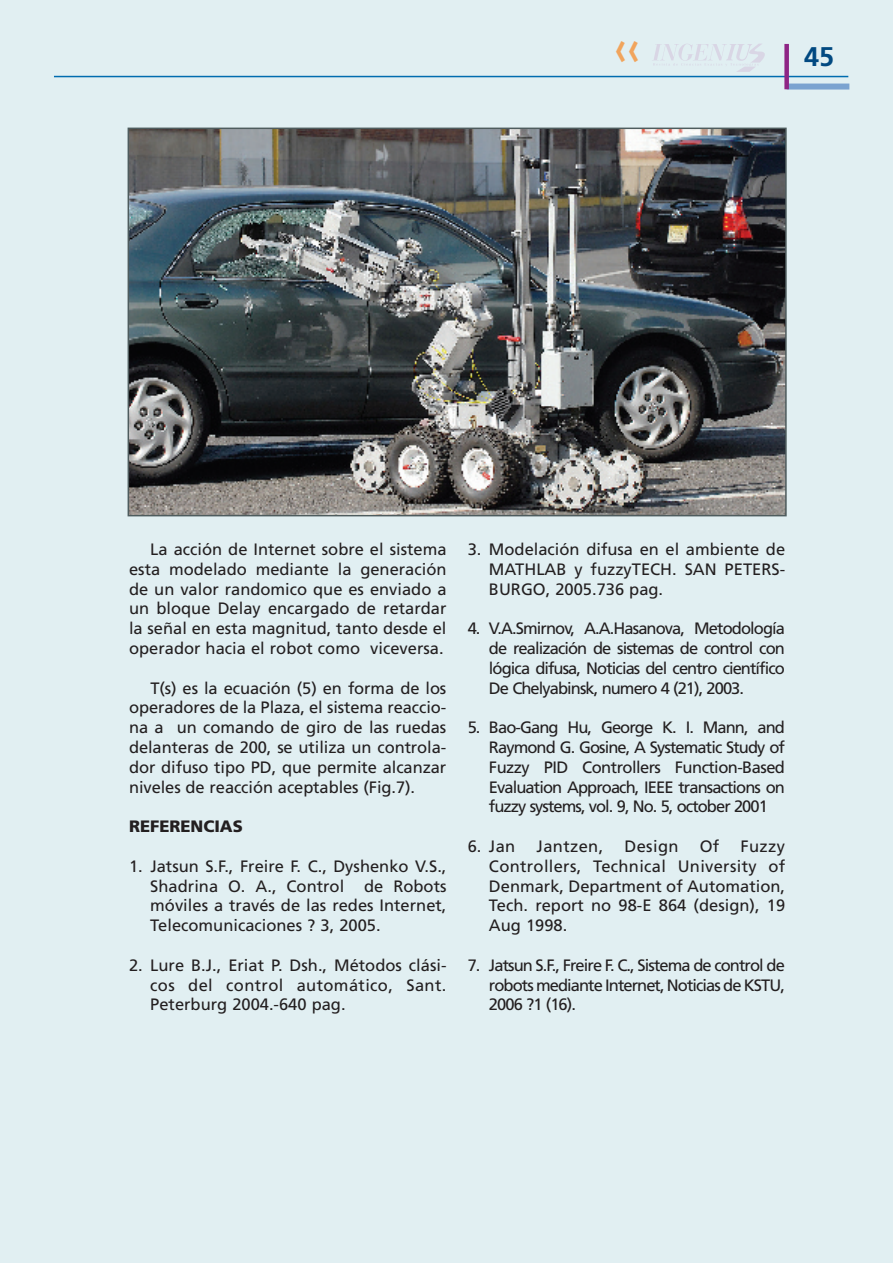
<style>
.page{position:relative;width:893px;height:1263px;background:#e1eff2}
.page>*{position:absolute;margin:0;border:0;box-sizing:border-box;transform-origin:0 0}
.t1{font:700 27px "Frutiger";color:#014981}
.t2{font:16.5px/19.8px "Frutiger";color:#231f20;text-align:justify}
.t3{font:900 16.5px "Frutiger";color:#231f20}
.t4{font:16.5px "Frutiger";letter-spacing:.02em;color:#231f20}
</style>
<div class="page">
<div style="left:787px;top:84px;width:62px;height:6px;background:#7ba3d0"></div>
<hr style="left:54px;top:76px;width:794px;height:1px;background:#006caf">
<div style="left:784px;top:44px;width:5px;height:45px;background:#8e2585"></div>
<svg style="left:652px;top:44px;width:113px;height:28px"></svg>
<img style="left:131px;top:131px;width:653px;height:382px">
<div style="left:128px;top:128px;width:659px;height:388px;border:2px solid #4e5c5e"></div>
<h1 class="t1" style="left:804px;top:46px;width:32px">45</h1>
<p class="t2" style="left:129px;top:540px;width:319px;text-indent:21px">La acción de Internet sobre el sistema esta modelado mediante la generación de un valor randomico que es enviado a un bloque Delay encargado de retardar la señal en esta magnitud, tanto desde el operador hacia el robot como viceversa.</p>
<p class="t2" style="left:129px;top:679px;width:319px;text-indent:21px">T(s) es la ecuación (5) en forma de los operadores de la Plaza, el sistema reaccio&shy;na a un comando de giro de las ruedas delanteras de 200, se utiliza un controla&shy;dor difuso tipo PD, que permite alcanzar niveles de reacción aceptables (Fig.7).</p>
<p class="t3" style="left:129px;top:820px;width:115px">REFERENCIAS</p>
<p class="t2" style="left:150px;top:857px;width:298px;text-indent:-21px">1. Jatsun S.F., Freire F. C., Dyshenko V.S., Shadrina O. A., Control de Robots móviles a través de las redes Internet, Telecomunicaciones ? 3, 2005.</p>
<p class="t2" style="left:150px;top:956px;width:298px;text-indent:-21px">2. Lure B.J., Eriat P. Dsh., Métodos clási&shy;cos del control automático, Sant.<br>Peterburg 2004.-640 pag.</p>
<p class="t2" style="left:489px;top:540px;width:298px;text-indent:-21px">3. Modelación difusa en el ambiente de MATHLAB y fuzzyTECH. SAN PETERS-BURGO, 2005.736 pag.</p>
<p class="t2" style="left:489px;top:620px;width:297px;text-indent:-21px">4. V.A.Smirnov, A.A.Hasanova, Metodología de realización de sistemas de control con lógica difusa, Noticias del centro científico De Chelyabinsk, numero 4 (21), 2003.</p>
<p class="t2" style="left:489px;top:719px;width:298px;text-indent:-21px">5. Bao-Gang Hu, George K. I. Mann, and Raymond G. Gosine, A Systematic Study of Fuzzy PID Controllers Function-Based Evaluation Approach, IEEE transactions on fuzzy systems, vol. 9, No. 5, october 2001</p>
<p class="t2" style="left:468px;top:837px;width:49px">6. Jan</p>
<p class="t4" style="left:537px;top:839px;width:68px">Jantzen,</p>
<p class="t2" style="left:624px;top:837px;width:56px">Design</p>
<p class="t2" style="left:700px;top:837px;width:21px">Of</p>
<p class="t2" style="left:489px;top:837px;width:298px;text-indent:252px">Fuzzy Controllers, Technical University of Denmark, Department of Automation, Tech. report no 98-E 864 (design), 19<br>Aug 1998.</p>
<p class="t2" style="left:489px;top:956px;width:297px;text-indent:-21px">7. Jatsun S.F., Freire F. C., Sistema de control de robots mediante Internet, Noticias de KSTU, 2006 ?1 (16).</p>
</div>
